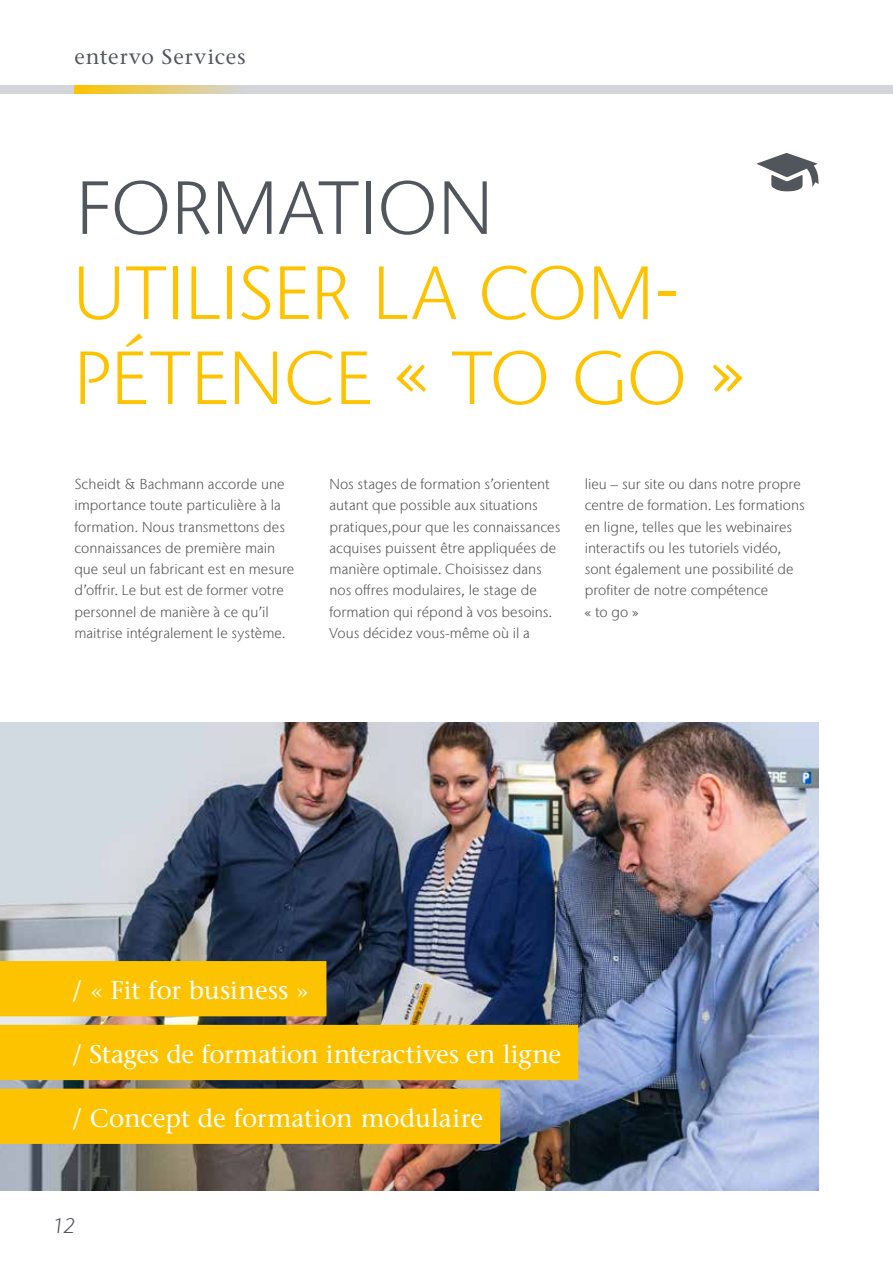
<style>
.page{position:relative;width:893px;height:1263px;background:#fff}
.page>*{position:absolute;margin:0;border:0;box-sizing:border-box;transform-origin:0 0}
.t1{font:300 75px/85.1px "Stone Sans IIITC Com";color:#fdc300}
.t2{font:300 75px "Stone Sans IIITC Com";letter-spacing:.01em;color:#51565d}
.t3{font:500 25.5px "Stone Serif Std";letter-spacing:-.005em;color:#fff}
.t4{font:500 21px "Stone Serif Std";letter-spacing:.05em;color:#51565d}
.t5{font:300 21px "Stone Sans IIITC Com";color:#51565d}
.t6{font:300 14.4px/21.3px "Stone Sans IIITC Com";letter-spacing:.005em;color:#565655}
</style>
<div class="page">
<img style="left:0;top:723px;width:819px;height:468px">
<div style="left:0;top:961px;width:326px;height:55px;background:#fdc300"></div>
<div style="left:0;top:1089px;width:500px;height:55px;background:#fdc300"></div>
<div style="left:0;top:1025px;width:578px;height:55px;background:#fdc300"></div>
<svg style="left:757px;top:153px;width:62px;height:38px"></svg>
<div style="left:0;top:85px;width:893px;height:9px;background:#d3d5da"></div>
<svg style="left:74px;top:85px;width:163px;height:9px"></svg>
<h3 class="t4" style="left:74px;top:44px;width:173px">entervo Services</h3>
<h1 class="t2" style="left:76px;top:162px;width:418px">FORMATION</h1>
<h1 class="t1" style="left:74px;top:250px;width:671px">UTILISER LA COM-<br>PÉTENCE « TO GO »</h1>
<p class="t6" style="left:74px;top:473px;width:221px">Scheidt &amp; Bachmann accorde une importance toute particulière à la formation. Nous transmettons des connaissances de première main que seul un fabricant est en mesure d’offrir. Le but est de former votre personnel de manière à ce qu’il maitrise intégralement le système.</p>
<p class="t6" style="left:330px;top:473px;width:232px">Nos stages de formation s’orientent autant que possible aux situations pratiques,pour que les connaissances acquises puissent être appliquées de manière optimale. Choisissez dans nos offres modulaires, le stage de formation qui répond à vos besoins.<br>Vous décidez vous-même où il a</p>
<p class="t6" style="left:585px;top:473px;width:222px">lieu – sur site ou dans notre propre centre de formation. Les formations en ligne, telles que les webinaires interactifs ou les tutoriels vidéo, sont également une possibilité de profiter de notre compétence<br>« to go »</p>
<h2 class="t3" style="left:72px;top:975px;width:238px">/ « Fit for business »</h2>
<h2 class="t3" style="left:72px;top:1039px;width:490px">/ Stages de formation interactives en ligne</h2>
<h2 class="t3" style="left:72px;top:1103px;width:412px">/ Concept de formation modulaire</h2>
<h3 class="t5" style="left:52px;top:1213px;width:27px">12</h3>
</div>
